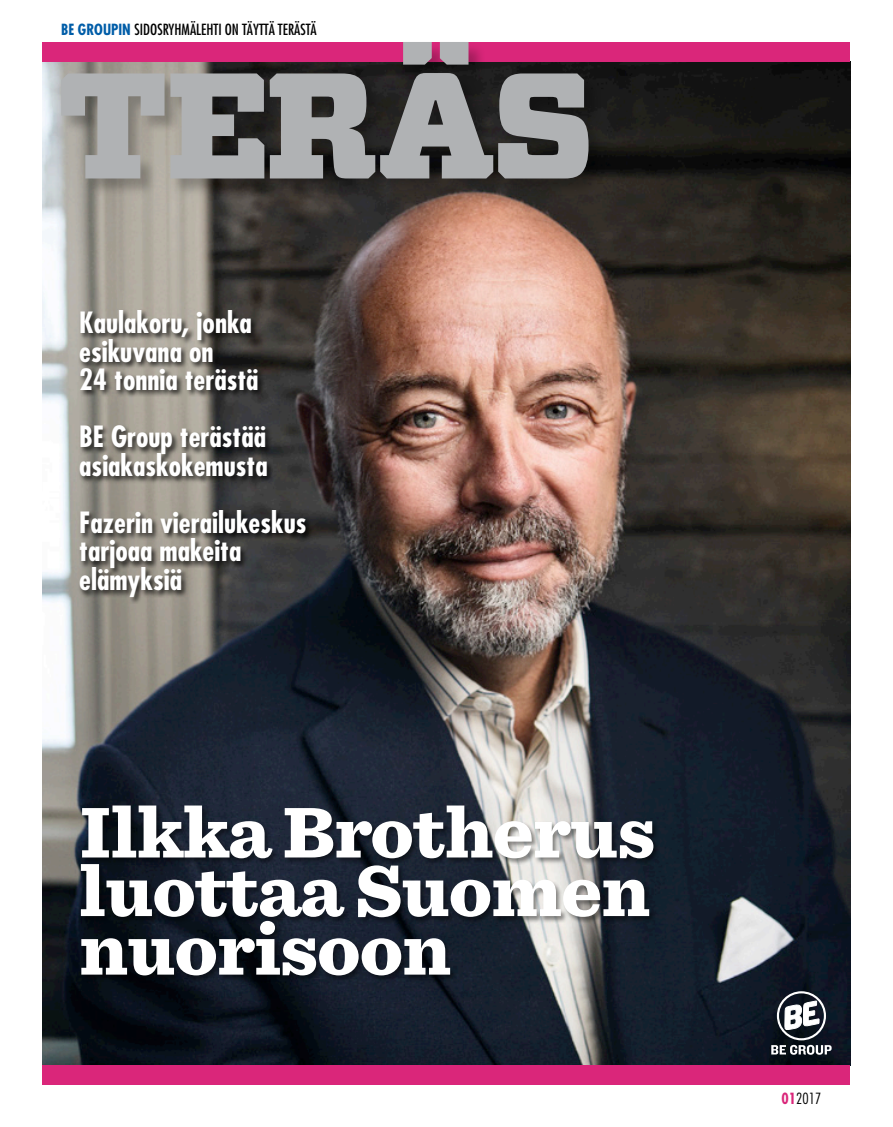
<style>
.page{position:relative;width:893px;height:1127px;background:#fff}
.page>*{position:absolute;margin:0;border:0;box-sizing:border-box;transform-origin:0 0}
.t1{font:900 75.15px/58.5px "Sentinel";letter-spacing:-.01em;color:#fff;text-align:justify}
.t2{font:700 condensed 28.5px/28.5px "Futura";color:#fff}
.t3{font:condensed 15px "Futura";color:#000}
.t4{font:300 condensed 15px "Futura";color:#000}
.s1{font-weight:700;color:#005da8}
.s2{font-weight:700;color:#da267a}
</style>
<div class="page">
<img style="left:42px;top:62px;width:808px;height:1003px">
<div style="left:78px;top:309px;width:235px;height:295px;background:#000;opacity:.75"></div>
<div style="left:79px;top:804px;width:581px;height:178px;background:#000;opacity:.45"></div>
<div style="left:43px;top:43px;width:807px;height:19px;background:#da267a"></div>
<div style="left:43px;top:1065px;width:807px;height:19px;background:#da267a"></div>
<svg style="left:771px;top:991px;width:61px;height:64px"></svg>
<div style="left:61px;top:42px;width:546px;height:154px;background:#000;opacity:.25"></div>
<svg style="left:61px;top:42px;width:528px;height:136px;background:#917a85"></svg>
<p class="t3" style="left:61px;top:20px;width:257px"><span class="s1">BE GROUPIN</span> SIDOSRYHMÄLEHTI ON TÄYTTÄ TERÄSTÄ</p>
<p class="t2" style="left:79px;top:308px;width:174px">Kaulakoru, jonka</p>
<p class="t2" style="left:79px;top:337px;width:136px">esikuvana on</p>
<p class="t2" style="left:79px;top:365px;width:181px">24 tonnia terästä</p>
<p class="t2" style="left:79px;top:422px;width:190px">BE Group terästää asiakaskokemusta</p>
<p class="t2" style="left:79px;top:508px;width:229px">Fazerin vierailukeskus</p>
<p class="t2" style="left:79px;top:536px;width:164px">tarjoaa makeita</p>
<p class="t2" style="left:79px;top:565px;width:104px">elämyksiä</p>
<p class="t1" style="left:79px;top:800px;width:577px">Ilkka Brotherus luottaa Suomen nuorisoon</p>
<p class="t4" style="left:782px;top:1090px;width:41px"><span class="s2">01</span>2017</p>
</div>
